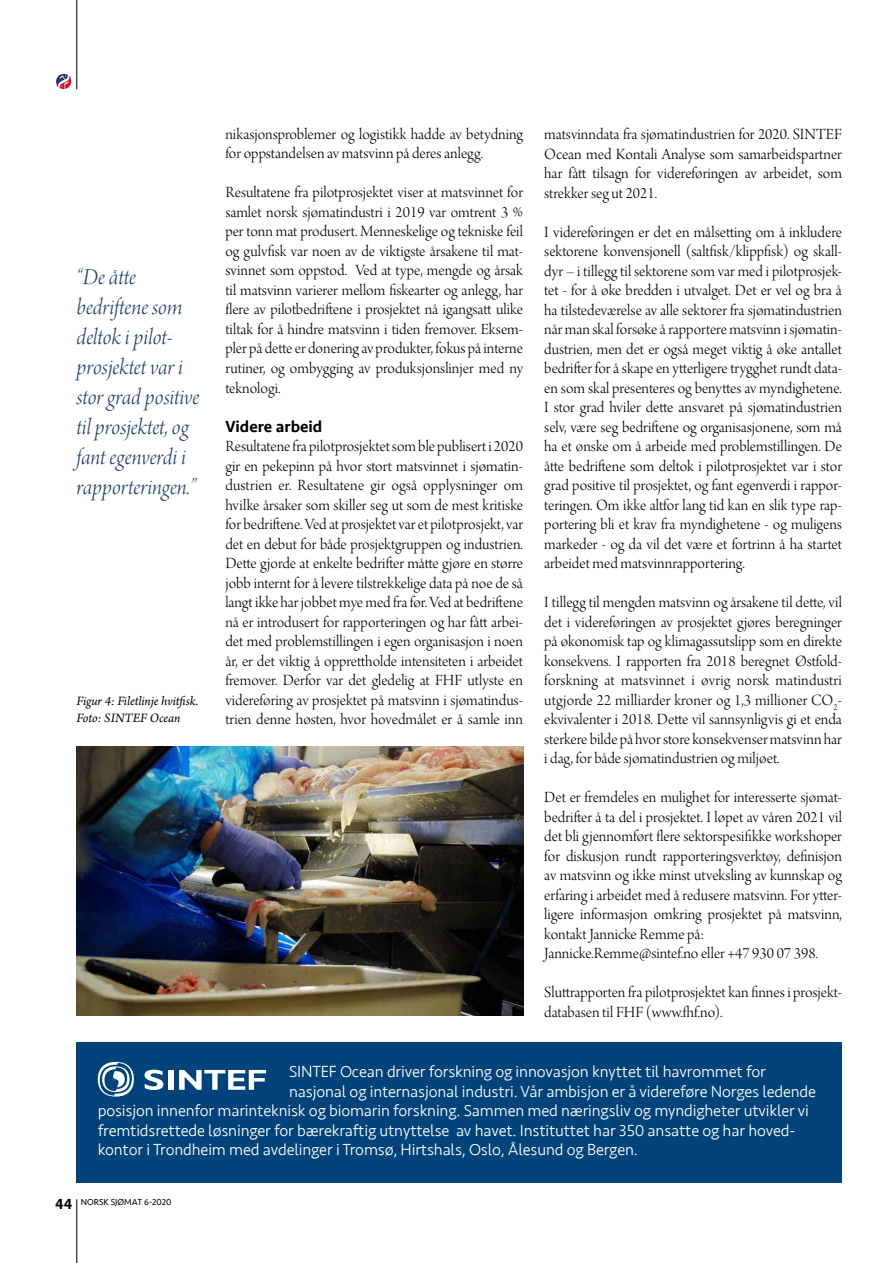
<style>
.page{position:relative;width:893px;height:1263px;background:#fff}
.page>*{position:absolute;margin:0;border:0;box-sizing:border-box;transform-origin:0 0}
.t1{font:24px/30px "Arno Pro Light Italic Display";letter-spacing:-.005em;color:#21426e}
.t2{font:16.5px/19.5px "Arno Pro Light Display";color:#000;text-align:justify}
.t3{font:300 16.5px "Seravek";letter-spacing:-.01em;color:#fff}
.t4{font:500 16.5px "Seravek";color:#000}
.t5{font:italic 13.5px/16.5px "Arno Pro";letter-spacing:-.005em;color:#000}
.t6{font:9px "Seravek";color:#000}
.s1{font-weight:500;font-size:15px}
</style>
<div class="page">
<img style="left:77px;top:746px;width:446px;height:270px">
<div style="left:77px;top:1042px;width:765px;height:140px;background:#00437a"></div>
<svg style="left:145px;top:1070px;width:18px;height:20px"></svg>
<div style="left:168px;top:1070px;width:6px;height:20px;background:#fff"></div>
<svg style="left:98px;top:1062px;width:36px;height:34px"></svg>
<svg style="left:179px;top:1070px;width:87px;height:20px"></svg>
<hr style="left:77px;top:1199px;width:1px;height:64px;background:#000">
<svg style="left:56px;top:74px;width:16px;height:15px"></svg>
<hr style="left:77px;top:0;width:1px;height:89px;background:#000">
<h1 class="t1" style="left:77px;top:264px;width:124px">“De åtte bedriftene som deltok i pilot&shy;prosjektet var i stor grad positive til prosjektet, og fant egenverdi i rapporteringen.”</h1>
<p class="t5" style="left:77px;top:694px;width:123px">Figur 4: Filetlinje hvitfisk.<br>Foto: SINTEF Ocean</p>
<p class="t2" style="left:225px;top:125px;width:299px">nikasjonsproblemer og logistikk hadde av betydning for oppstandelsen av matsvinn på deres anlegg.</p>
<p class="t2" style="left:225px;top:184px;width:299px">Resultatene fra pilotprosjektet viser at matsvinnet for samlet norsk sjømatindustri i 2019 var omtrent 3 % per tonn mat produsert. Menneskelige og tekniske feil og gulvfisk var noen av de viktigste årsakene til mat&shy;svinnet som oppstod. Ved at type, mengde og årsak til matsvinn varierer mellom fiskearter og anlegg, har flere av pilotbedriftene i prosjektet nå igangsatt ulike tiltak for å hindre matsvinn i tiden fremover. Eksem&shy;pler på dette er donering av produkter, fokus på interne rutiner, og ombygging av produksjonslinjer med ny teknologi.</p>
<p class="t4" style="left:225px;top:416px;width:99px">Videre arbeid</p>
<p class="t2" style="left:225px;top:437px;width:299px">Resultatene fra pilotprosjektet som ble publisert i 2020 gir en pekepinn på hvor stort matsvinnet i sjømatin&shy;dustrien er. Resultatene gir også opplysninger om hvilke årsaker som skiller seg ut som de mest kritiske for bedriftene. Ved at prosjektet var et pilotprosjekt, var det en debut for både prosjektgruppen og industrien.<br>Dette gjorde at enkelte bedrifter måtte gjøre en større jobb internt for å levere tilstrekkelige data på noe de så langt ikke har jobbet mye med fra før. Ved at bedriftene nå er introdusert for rapporteringen og har fått arbei&shy;det med problemstillingen i egen organisasjon i noen år, er det viktig å opprettholde intensiteten i arbeidet fremover. Derfor var det gledelig at FHF utlyste en videreføring av prosjektet på matsvinn i sjømatindus&shy;trien denne høsten, hvor hovedmålet er å samle inn</p>
<p class="t2" style="left:544px;top:125px;width:299px">matsvinndata fra sjømatindustrien for 2020. SINTEF Ocean med Kontali Analyse som samarbeidspartner har fått tilsagn for videreføringen av arbeidet, som strekker seg ut 2021.</p>
<p class="t2" style="left:544px;top:223px;width:299px">I videreføringen er det en målsetting om å inkludere sektorene konvensjonell (saltfisk/klippfisk) og skall&shy;dyr – i tillegg til sektorene som var med i pilotprosjek&shy;tet - for å øke bredden i utvalget. Det er vel og bra å ha tilstedeværelse av alle sektorer fra sjømatindustrien når man skal forsøke å rapportere matsvinn i sjømatin&shy;dustrien, men det er også meget viktig å øke antallet bedrifter for å skape en ytterligere trygghet rundt data&shy;en som skal presenteres og benyttes av myndighetene.<br>I stor grad hviler dette ansvaret på sjømatindustrien selv, være seg bedriftene og organisasjonene, som må ha et ønske om å arbeide med problemstillingen. De åtte bedriftene som deltok i pilotprosjektet var i stor grad positive til prosjektet, og fant egenverdi i rappor&shy;teringen. Om ikke altfor lang tid kan en slik type rap&shy;portering bli et krav fra myndighetene - og muligens markeder - og da vil det være et fortrinn å ha startet arbeidet med matsvinnrapportering.</p>
<p class="t2" style="left:544px;top:594px;width:299px">I tillegg til mengden matsvinn og årsakene til dette, vil det i videreføringen av prosjektet gjøres beregninger på økonomisk tap og klimagassutslipp som en direkte konsekvens. I rapporten fra 2018 beregnet Østfold&shy;forskning at matsvinnet i øvrig norsk matindustri utgjorde 22 milliarder kroner og 1,3 millioner CO<sub>2</sub>- ekvivalenter i 2018. Dette vil sannsynligvis gi et enda sterkere bilde på hvor store konsekvenser matsvinn har i dag, for både sjømatindustrien og miljøet.</p>
<p class="t2" style="left:544px;top:788px;width:299px;text-align:left">Det er fremdeles en mulighet for interesserte sjømat&shy;bedrifter å ta del i prosjektet. I løpet av våren 2021 vil det bli gjennomført flere sektorspesifikke workshoper for diskusjon rundt rapporteringsverktøy, definisjon av matsvinn og ikke minst utveksling av kunnskap og erfaring i arbeidet med å redusere matsvinn. For ytter&shy;ligere informasjon omkring prosjektet på matsvinn, kontakt Jannicke Remme på:<br>Jannicke.Remme@sintef.no eller +47 930 07 398.</p>
<p class="t2" style="left:544px;top:983px;width:299px">Sluttrapporten fra pilotprosjektet kan finnes i prosjekt&shy;databasen til FHF (www.fhf.no).</p>
<p class="t3" style="left:289px;top:1062px;width:478px">SINTEF Ocean driver forskning og innovasjon knyttet til havrommet for</p>
<p class="t3" style="left:289px;top:1081px;width:528px">nasjonal og internasjonal industri. Vår ambisjon er å videreføre Norges ledende</p>
<p class="t3" style="left:98px;top:1101px;width:713px">posisjon innenfor marinteknisk og biomarin forskning. Sammen med næringsliv og myndigheter utvikler vi</p>
<p class="t3" style="left:98px;top:1120px;width:699px">fremtidsrettede løsninger for bærekraftig utnyttelse av havet. Instituttet har 350 ansatte og har hoved-</p>
<p class="t3" style="left:98px;top:1140px;width:542px">kontor i Trondheim med avdelinger i Tromsø, Hirtshals, Oslo, Ålesund og Bergen.</p>
<p class="t6" style="left:55px;top:1195px;width:118px"><span class="s1">44</span> NORSK SJØMAT 6-2020</p>
</div>
